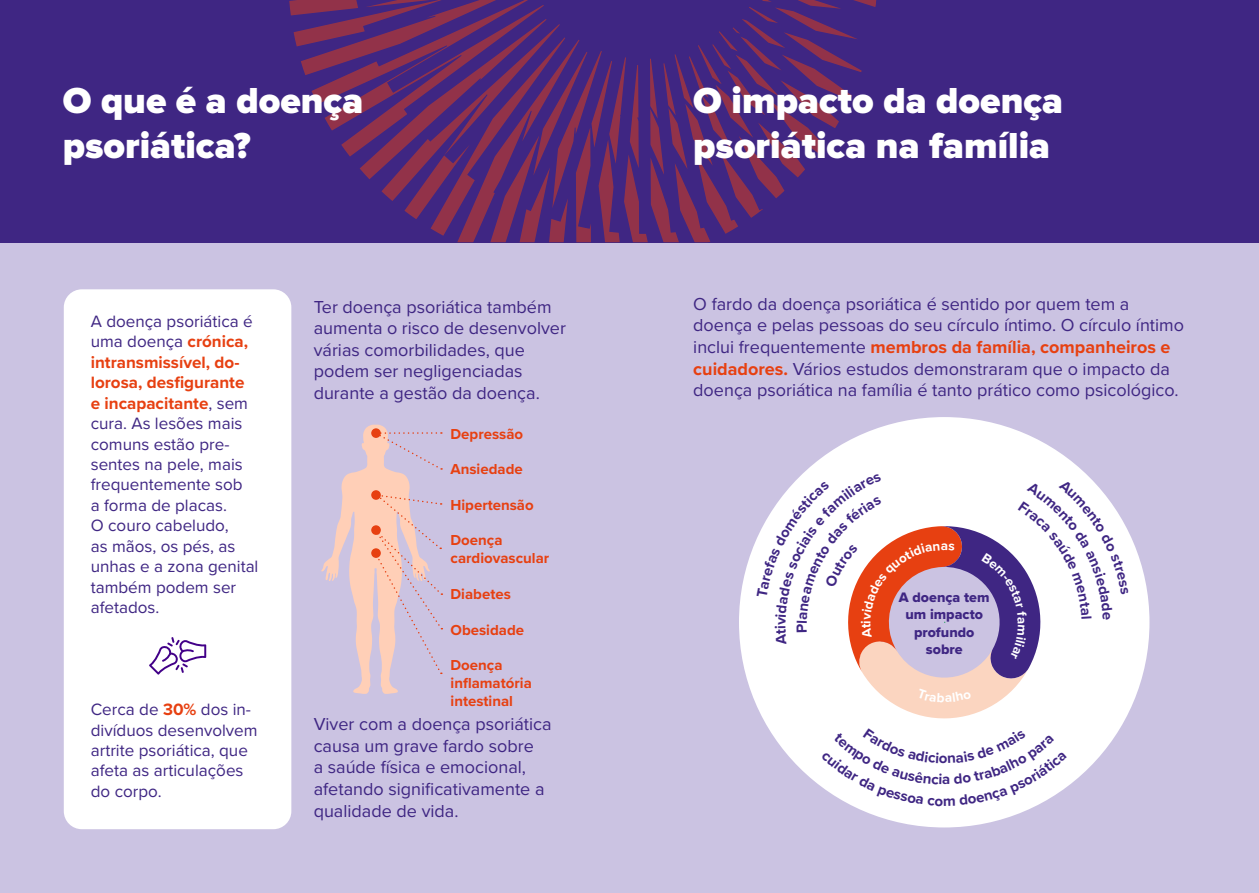
<style>
.page{position:relative;width:1259px;height:893px;background:#cbc3e2}
.page>*{position:absolute;margin:0;border:0;box-sizing:border-box;transform-origin:0 0}
.t1{font:900 37.5px/45px "Proxima Nova";color:#fff}
.t2{font:18px/21.6px "Proxima Nova";color:#3f2683}
.t3{font:17.1px/20.4px "Proxima Nova";color:#3f2683}
.t4{font:700 15px/18px "Proxima Nova";color:#e74011}
.t5{font:700 15px "Proxima Nova";color:#3f2683}
.t6{font:14.25px/17.1px "Proxima Nova Extrabld";color:#3f2683;text-align:center}
.s1{font-weight:700;color:#e74011}
</style>
<div class="page">
<div style="left:0;top:0;width:1259px;height:242px;background:#3f2683"></div>
<svg style="left:289px;top:0;width:587px;height:242px"></svg>
<svg style="left:321px;top:425px;width:121px;height:269px"></svg>
<div style="left:371px;top:548px;width:10px;height:10px;background:#e74011;border-radius:50%"></div>
<div style="left:64px;top:289px;width:227px;height:540px;background:#fff;border-radius:18px"></div>
<svg style="left:149px;top:637px;width:57px;height:38px"></svg>
<svg style="left:739px;top:417px;width:346px;height:410px"></svg>
<svg style="left:756px;top:473px;width:394px;height:346px"></svg>
<h1 class="t1" style="left:63px;top:80px;width:302px">O que é a doença psoriática?</h1>
<p class="t3" style="left:91px;top:310px;width:169px">A doença psoriática é uma doença <span class="s1">crónica, intransmissível, do&shy;lorosa, desfigurante<br>e incapacitante</span>, sem cura. As lesões mais comuns estão pre&shy;sentes na pele, mais frequentemente sob<br>a forma de placas.<br>O couro cabeludo,<br>as mãos, os pés, as unhas e a zona genital também podem ser afetados.</p>
<p class="t3" style="left:91px;top:698px;width:168px">Cerca de <span class="s1">30%</span> dos in&shy;divíduos desenvolvem artrite psoriática, que afeta as articulações do corpo.</p>
<p class="t2" style="left:314px;top:295px;width:254px">Ter doença psoriática também aumenta o risco de desenvolver várias comorbilidades, que podem ser negligenciadas durante a gestão da doença.</p>
<p class="t4" style="left:450px;top:424px;width:74px">Depressão</p>
<p class="t4" style="left:450px;top:460px;width:74px">Ansiedade</p>
<p class="t4" style="left:450px;top:495px;width:85px">Hipertensão</p>
<p class="t4" style="left:450px;top:531px;width:100px">Doença cardiovascular</p>
<p class="t4" style="left:450px;top:585px;width:62px">Diabetes</p>
<p class="t4" style="left:450px;top:620px;width:75px">Obesidade</p>
<p class="t4" style="left:450px;top:656px;width:83px">Doença inflamatória intestinal</p>
<p class="t2" style="left:314px;top:712px;width:239px">Viver com a doença psoriática causa um grave fardo sobre<br>a saúde física e emocional, afetando significativamente a qualidade de vida.</p>
<h1 class="t1" style="left:693px;top:80px;width:371px">O impacto da doença psoriática na família</h1>
<p class="t2" style="left:693px;top:292px;width:492px">O fardo da doença psoriática é sentido por quem tem a doença e pelas pessoas do seu círculo íntimo. O círculo íntimo inclui frequentemente <span class="s1">membros da família, companheiros e cuidadores.</span> Vários estudos demonstraram que o impacto da doença psoriática na família é tanto prático como psicológico.</p>
<p class="t5" style="left:769px;top:629px;width:5px;rotate:-90deg">i</p>
<p class="t6" style="left:899px;top:589px;width:92px">A doença tem um impacto profundo sobre</p>
<p class="t5" style="left:939px;top:747px;width:10px">o</p>
<p class="t5" style="left:942px;top:768px;width:10px">a</p>
</div>
